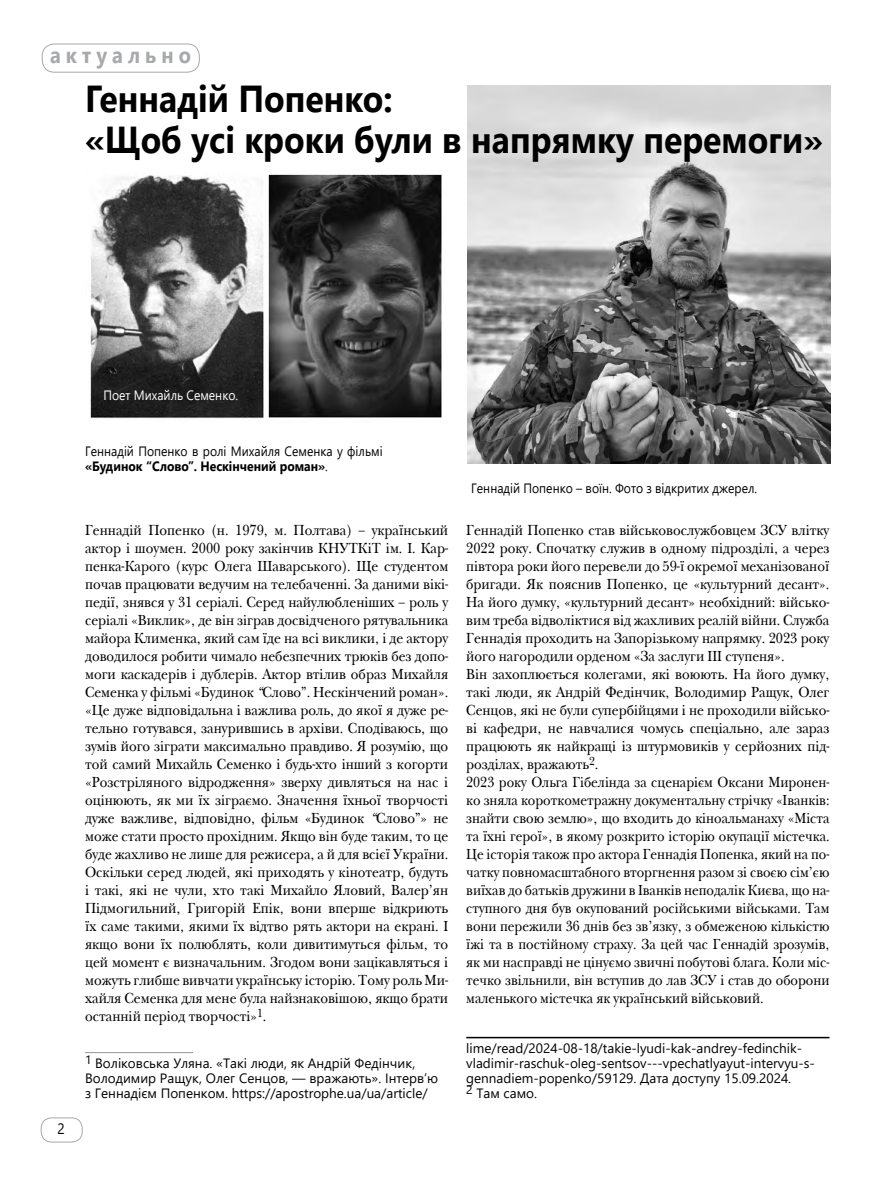
<style>
.page{position:relative;width:872px;height:1204px;background:#fff}
.page>*{position:absolute;margin:0;border:0;box-sizing:border-box;transform-origin:0 0}
.t1{font:700 37.5px/40.5px "Segoe UI";color:#000;scale:.9 1}
.t2{font:700 22.5px "Segoe UI";letter-spacing:.25em;color:#a7a9ac;scale:.89 1}
.t3{font:15px/18px "New Baskerville CTT";color:#000;text-align:justify;scale:.9 1}
.t4{font:15px "Segoe UI";color:#000;scale:.9 1}
.t5{font:13.5px/15px "Segoe UI";color:#000}
.t6{font:13.5px/15px "Segoe UI";color:#000;scale:.9 1}
.t7{font:13.5px "Segoe UI";color:#fff;scale:.9 1}
.s1{font-weight:700}
.s2{font-style:italic}
</style>
<div class="page">
<div style="left:41px;top:1117px;width:42px;height:25px;border:1px solid #a7a9ac;border-radius:10px"></div>
<hr style="left:85px;top:1052px;width:108px;height:1px;background:#939598">
<hr style="left:466px;top:1036px;width:363px;height:2px;background:#000">
<div style="left:42px;top:44px;width:158px;height:29px;border:1px solid #a7a9ac;border-radius:12px"></div>
<img style="left:468px;top:85px;width:362px;height:378px">
<img style="left:90px;top:174px;width:352px;height:245px">
<h2 class="t2" style="left:50px;top:34px;width:160px">актуально</h2>
<h1 class="t1" style="left:85px;top:76px;width:821px">Геннадій Попенко:<br>«Щоб усі кроки були в напрямку перемоги»</h1>
<p class="t7" style="left:103px;top:382px;width:151px">Поет Михайль Семенко.</p>
<p class="t4" style="left:57px;top:1114px;width:10px">2</p>
<p class="t6" style="left:85px;top:442px;width:332px">Геннадій Попенко в ролі Михайля Семенка у фільмі <span class="s1">«Будинок “Слово”. Hескінчений роман»</span>.</p>
<p class="t3" style="left:85px;top:521px;width:405px">Геннадій Попенко (н. 1979, м. Полтава) – український актор і шоумен. 2000 року закінчив КНУТКіТ ім. І. Кар&shy;пенка-Карого (курс Олега Шаварського). Ще студентом почав працювати ведучим на телебаченні. За даними вікі&shy;педії, знявся у 31 серіалі. Серед найулюбленіших – роль у серіалі «Виклик», де він зіграв досвідченого рятувальника майора Клименка, який сам їде на всі виклики, і де актору доводилося робити чимало небезпечних трюків без допо&shy;моги каскадерів і дублерів. Актор втілив образ Михайля Семенка у фільмі «Будинок <span class="s2">“</span>Слово”. Hескінчений роман». «Це дуже відповідальна і важлива роль, до якої я дуже ре&shy;тельно готувався, занурившись в архіви. Сподіваюсь, що зумів його зіграти максимально правдиво. Я розумію, що той самий Михайль Семенко і будь-хто інший з когорти «Розстріляного відродження» зверху дивляться на нас і оцінюють, як ми їх зіграємо. Значення їхньої творчості дуже важливе, відповідно, фільм «Будинок <span class="s2">“</span>Слово”» не може стати просто прохідним. Якщо він буде таким, то це буде жахливо не лише для режисера, а й для всієї України.<br>Оскільки серед людей, які приходять у кінотеатр, будуть і такі, які не чули, хто такі Михайло Яловий, Валер’ян Підмогильний, Григорій Епік, вони вперше відкриють їх саме такими, якими їх відтво рять актори на екрані. І якщо вони їх полюблять, коли дивитимуться фільм, то цей момент є визначальним. Згодом вони зацікавляться і можуть глибше вивчати українську історію. Тому роль Ми&shy;хайля Семенка для мене була найзнаковішою, якщо брати останній період творчості»<sup>1</sup>.</p>
<p class="t5" style="left:85px;top:1054px;width:355px"><sup>1</sup> Воліковська Уляна. «Такі люди, як Андрій Федінчик,<br>Володимир Ращук, Олег Сенцов, — вражають». Інтерв’ю з Геннадієм Попенком. https://apostrophe.ua/ua/article/</p>
<p class="t6" style="left:471px;top:479px;width:319px">Геннадій Попенко – воїн. Фото з відкритих джерел.</p>
<p class="t3" style="left:466px;top:521px;width:405px;text-align:left">Геннадій Попенко став військовослужбовцем ЗСУ влітку 2022 року. Спочатку служив в одному підрозділі, а через півтора роки його перевели до 59-ї окремої механізованої бригади. Як пояснив Попенко, це «культурний десант».<br>На його думку, «культурний десант» необхідний: військо&shy;вим треба відволіктися від жахливих реалій війни. Служба Геннадія проходить на Запорізькому напрямку. 2023 року його нагородили орденом «За заслуги ІІІ ступеня».<br>Він захоплюється колегами, які воюють. На його думку, такі люди, як Андрій Федінчик, Володимир Ращук, Олег Сенцов, які не були супербійцями і не проходили військо&shy;ві кафедри, не навчалися чомусь спеціально, але зараз працюють як найкращі із штурмовиків у серйозних під&shy;розділах, вражають<sup>2</sup>.<br>2023 року Ольга Гібелінда за сценарієм Оксани Миронен&shy;ко зняла короткометражну документальну стрічку «Іванків: знайти свою землю», що входить до кіноальманаху «Міста та їхні герої», в якому розкрито історію окупації містечка.<br>Це історія також про актора Геннадія Попенка, який на по&shy;чатку повномасштабного вторгнення разом зі своєю сім’єю виїхав до батьків дружини в Іванків неподалік Києва, що на&shy;ступного дня був окупований російськими військами. Там вони пережили 36 днів без зв’язку, з обмеженою кількістю їжі та в постійному страху. За цей час Геннадій зрозумів, як ми насправді не цінуємо звичні побутові блага. Коли міс&shy;течко звільнили, він вступив до лав ЗСУ і став до оборони маленького містечка як український військовий.</p>
<p class="t5" style="left:466px;top:1039px;width:348px">lime/read/2024-08-18/takie-lyudi-kak-andrey-fedinchik&shy;vladimir-raschuk-oleg-sentsov---vpechatlyayut-intervyu-s&shy;gennadiem-popenko/59129. Дата доступу 15.09.2024.<br><sup>2</sup> Там само.</p>
</div>
